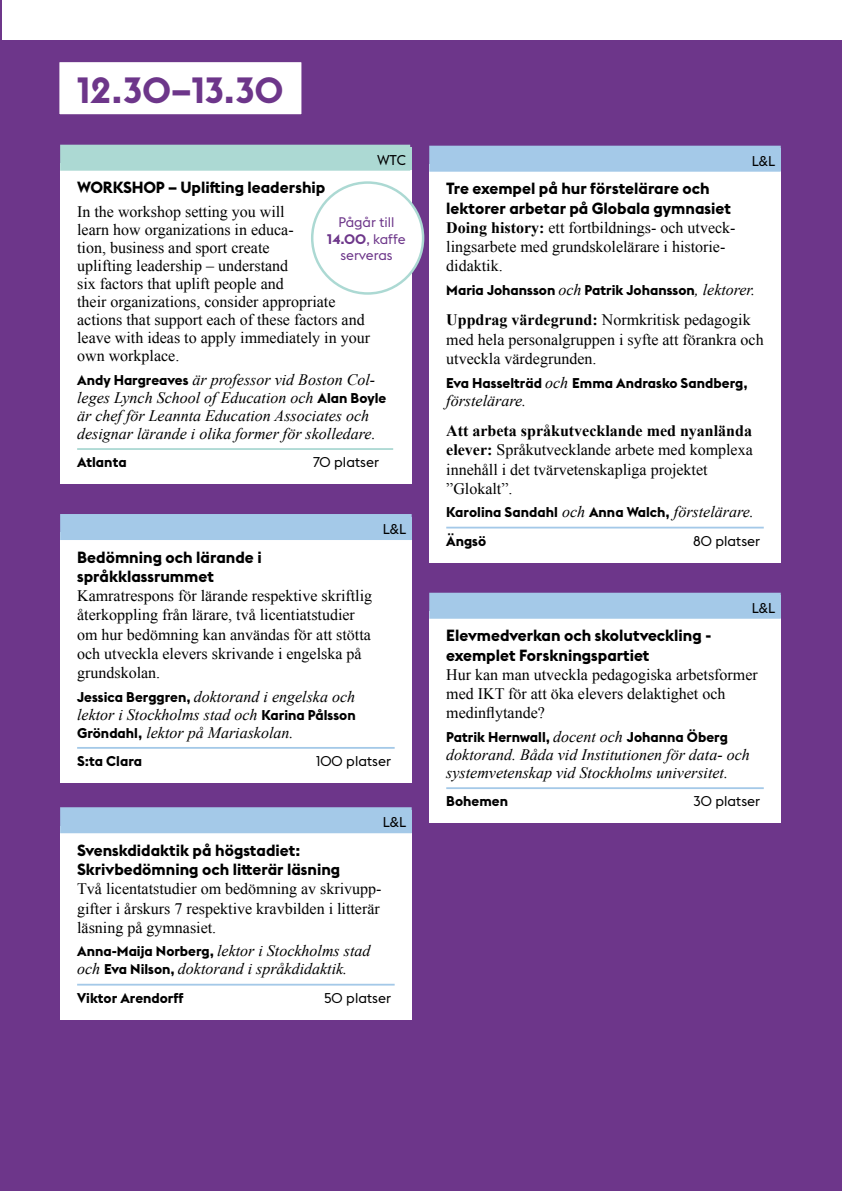
<style>
.page{position:relative;width:842px;height:1191px;background:#fff}
.page>*{position:absolute;margin:0;border:0;box-sizing:border-box;transform-origin:0 0}
.t1{font:700 36px "Stockholm Type";color:#6d368a}
.t2{font:16px/19.2px "Times New Roman";color:#000}
.t3{font:italic 16px/18px "Times New Roman";color:#000}
.t4{font:700 16px/19.2px "Stockholm Type";color:#000}
.t5{font:700 14px/28.2px "Stockholm Type";color:#000}
.t6{font:14px "Stockholm Type";color:#000}
.t7{font:13.8px/16.4px "Stockholm Type";color:#6d368a;text-align:center}
.s1{font-family:"Stockholm Type";font-weight:700;font-style:normal;font-size:14px}
.s2{font-weight:700}
.s3{font-family:"Times New Roman";font-weight:400;font-style:italic;font-size:16px}
</style>
<div class="page">
<div style="left:1px;top:41px;width:841px;height:1150px;background:#6d368a"></div>
<hr style="left:0;top:0;width:1px;height:1191px;background:#6d368a">
<div style="left:58px;top:61px;width:244px;height:54px;background:#fff"></div>
<div style="left:57px;top:60px;width:246px;height:56px;border:2px solid #6d368a"></div>
<div style="left:60px;top:532px;width:352px;height:251px;background:#fff"></div>
<div style="left:60px;top:514px;width:352px;height:26px;background:#a4c9e8"></div>
<hr style="left:77px;top:747px;width:318px;height:2px;background:#a4c9e8">
<div style="left:429px;top:164px;width:352px;height:398px;background:#fff"></div>
<div style="left:429px;top:146px;width:352px;height:26px;background:#a4c9e8"></div>
<hr style="left:446px;top:527px;width:318px;height:1px;background:#a4c9e8">
<div style="left:60px;top:826px;width:352px;height:193px;background:#fff"></div>
<div style="left:60px;top:807px;width:352px;height:26px;background:#a4c9e8"></div>
<hr style="left:77px;top:983px;width:318px;height:2px;background:#a4c9e8">
<div style="left:429px;top:611px;width:352px;height:212px;background:#fff"></div>
<div style="left:429px;top:593px;width:352px;height:26px;background:#a4c9e8"></div>
<hr style="left:446px;top:787px;width:318px;height:2px;background:#a4c9e8">
<div style="left:60px;top:163px;width:352px;height:321px;background:#fff"></div>
<div style="left:60px;top:145px;width:350px;height:26px;background:#acd9d3"></div>
<hr style="left:77px;top:448px;width:316px;height:2px;background:#acd9d3">
<div style="left:324px;top:147px;width:88px;height:23px;background:#acd9d3"></div>
<div style="left:312px;top:182px;width:111px;height:111px;background:#fff;border-radius:50%"></div>
<div style="left:311px;top:181px;width:113px;height:114px;border:2px solid #acd9d3;border-radius:50%"></div>
<h1 class="t1" style="left:77px;top:64px;width:208px">12.30–13.30</h1>
<p class="t6" style="left:377px;top:150px;width:31px">WTC</p>
<p class="t4" style="left:77px;top:177px;width:250px">WORKSHOP – Uplifting leadership</p>
<p class="t2" style="left:77px;top:202px;width:294px;line-height:18px">In the workshop setting you will<br>learn how organizations in educa-<br>tion, business and sport create<br>uplifting leadership – understand<br>six factors that uplift people and<br>their organizations, consider appropriate actions that support each of these factors and leave with ideas to apply immediately in your own workplace.</p>
<p class="t3" style="left:77px;top:370px;width:311px"><span class="s1">Andy Hargreaves</span> är professor vid Boston Col&shy;leges Lynch School of Education och <span class="s1">Alan Boyle </span>är chef för Leannta Education Associates och designar lärande i olika former för skolledare.</p>
<p class="t5" style="left:77px;top:447px;width:51px">Atlanta</p>
<p class="t6" style="left:313px;top:452px;width:68px">70 platser</p>
<p class="t7" style="left:327px;top:213px;width:80px">Pågår till<br><span class="s2">14.00</span>, kaffe serveras</p>
<p class="t6" style="left:383px;top:519px;width:25px">L&amp;L</p>
<p class="t4" style="left:77px;top:547px;width:186px">Bedömning och lärande i språkklassrummet</p>
<p class="t2" style="left:77px;top:586px;width:297px">Kamratrespons för lärande respektive skriftlig återkoppling från lärare, två licentiatstudier om hur bedömning kan användas för att stötta och utveckla elevers skrivande i engelska på grundskolan.</p>
<p class="t3" style="left:77px;top:687px;width:280px;text-align:justify"><span class="s1">Jessica Berggren,</span> doktorand i engelska och lektor i Stockholms stad och <span class="s1">Karina Pålsson Gröndahl,</span> lektor på Mariaskolan.</p>
<p class="t5" style="left:77px;top:746px;width:67px">S:ta Clara</p>
<p class="t6" style="left:316px;top:751px;width:76px">100 platser</p>
<p class="t6" style="left:383px;top:812px;width:25px">L&amp;L</p>
<p class="t4" style="left:77px;top:840px;width:265px">Svenskdidaktik på högstadiet:<br>Skrivbedömning och litterär läsning</p>
<p class="t2" style="left:77px;top:879px;width:306px;text-align:justify">Två licentatstudier om bedömning av skrivupp&shy;gifter i årskurs 7 respektive kravbilden i litterär läsning på gymnasiet.</p>
<p class="t3" style="left:77px;top:941px;width:295px"><span class="s1">Anna-Maija Norberg,</span> lektor i Stockholms stad och <span class="s1">Eva Nilson,</span> doktorand i språkdidaktik.</p>
<p class="t5" style="left:77px;top:983px;width:108px">Viktor Arendorff</p>
<p class="t6" style="left:324px;top:988px;width:69px">50 platser</p>
<p class="t6" style="left:752px;top:151px;width:25px">L&amp;L</p>
<p class="t4" style="left:446px;top:178px;width:286px">Tre exempel på hur förstelärare och lektorer arbetar på Globala gymnasiet</p>
<p class="t2" style="left:446px;top:218px;width:291px"><span class="s2">Doing history:</span> ett fortbildnings- och utveck&shy;lingsarbete med grundskolelärare i historie&shy;didaktik.</p>
<p class="t5" style="left:446px;top:275px;width:310px">Maria Johansson <span class="s3">och</span> Patrik Johansson<span class="s3">, lektorer.</span></p>
<p class="t2" style="left:446px;top:310px;width:319px"><span class="s2">Uppdrag värdegrund:</span> Normkritisk pedagogik med hela personalgruppen i syfte att förankra och utveckla värdegrunden.</p>
<p class="t5" style="left:446px;top:368px;width:303px">Eva Hasselträd <span class="s3">och</span> Emma Andrasko Sandberg,</p>
<p class="t3" style="left:446px;top:391px;width:81px">förstelärare.</p>
<p class="t2" style="left:446px;top:421px;width:308px"><span class="s2">Att arbeta språkutvecklande med nyanlända elever:</span> Språkutvecklande arbete med komplexa innehåll i det tvärvetenskapliga projektet ”Glokalt”.</p>
<p class="t5" style="left:446px;top:498px;width:309px">Karolina Sandahl <span class="s3">och</span> Anna Walch, <span class="s3">förstelärare.<br></span>Ängsö</p>
<p class="t6" style="left:693px;top:531px;width:69px">80 platser</p>
<p class="t6" style="left:752px;top:598px;width:25px">L&amp;L</p>
<p class="t4" style="left:446px;top:625px;width:266px">Elevmedverkan och skolutveckling - exemplet Forskningspartiet</p>
<p class="t2" style="left:446px;top:664px;width:313px">Hur kan man utveckla pedagogiska arbetsformer med IKT för att öka elevers delaktighet och medinflytande?</p>
<p class="t5" style="left:446px;top:722px;width:283px">Patrik Hernwall, <span class="s3">docent och</span> Johanna Öberg</p>
<p class="t3" style="left:446px;top:745px;width:305px">doktorand. Båda vid Institutionen för data- och systemvetenskap vid Stockholms universitet.</p>
<p class="t5" style="left:446px;top:786px;width:63px">Bohemen</p>
<p class="t6" style="left:693px;top:791px;width:68px">30 platser</p>
</div>
